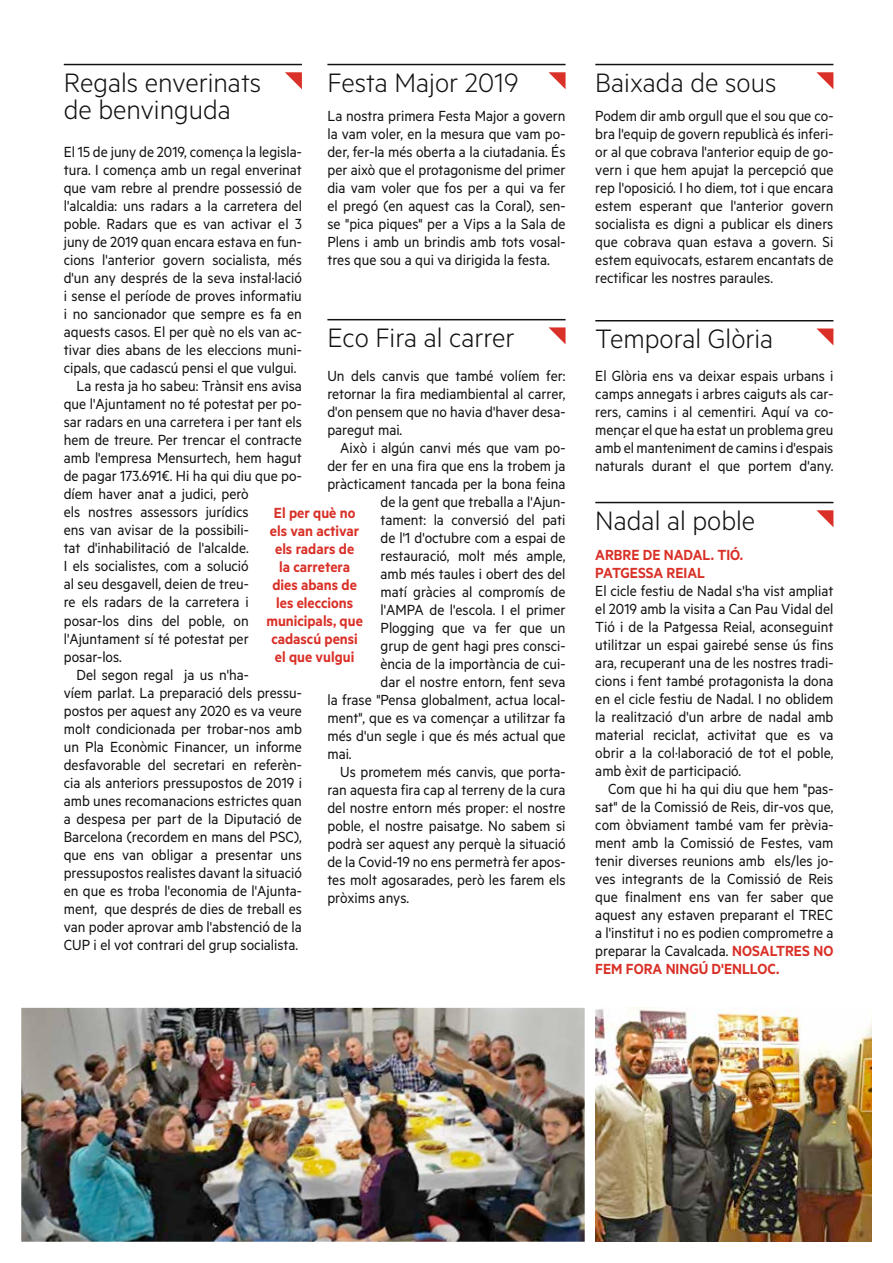
<style>
.page{position:relative;width:893px;height:1263px;background:#fff}
.page>*{position:absolute;margin:0;border:0;box-sizing:border-box;transform-origin:0 0}
.t1{font:300 30px/27px "Metric";color:#121212}
.t2{font:16.5px/18px "Metric";color:#121212;text-align:justify;scale:.95 1}
.t3{font:600 16.5px/18px "Metric";color:#d93027;scale:.95 1}
.s1{font-weight:600;color:#d93027}
</style>
<div class="page">
<hr style="left:64px;top:64px;width:238px;height:1px;background:#121212">
<svg style="left:285px;top:72px;width:17px;height:17px"></svg>
<hr style="left:327px;top:319px;width:239px;height:1px;background:#121212">
<svg style="left:549px;top:327px;width:17px;height:17px"></svg>
<hr style="left:595px;top:502px;width:238px;height:1px;background:#121212">
<svg style="left:816px;top:510px;width:17px;height:17px"></svg>
<hr style="left:595px;top:320px;width:238px;height:1px;background:#121212">
<svg style="left:816px;top:328px;width:17px;height:17px"></svg>
<hr style="left:595px;top:64px;width:238px;height:1px;background:#121212">
<svg style="left:816px;top:72px;width:17px;height:17px"></svg>
<hr style="left:327px;top:64px;width:239px;height:1px;background:#121212">
<svg style="left:549px;top:72px;width:17px;height:17px"></svg>
<img style="left:595px;top:1008px;width:277px;height:234px">
<img style="left:21px;top:1008px;width:564px;height:234px">
<h1 class="t1" style="left:64px;top:68px;width:199px">Regals enverinats de benvinguda</h1>
<h1 class="t1" style="left:327px;top:68px;width:192px">Festa Major 2019</h1>
<p class="t2" style="left:327px;top:107px;width:252px">La nostra primera Festa Major a govern la vam voler, en la mesura que vam po&shy;der, fer-la més oberta a la ciutadania. És per això que el protagonisme del primer dia vam voler que fos per a qui va fer el pregó (en aquest cas la Coral), sen&shy;se "pica piques" per a Vips a la Sala de Plens i amb un brindis amb tots vosal&shy;tres que sou a qui va dirigida la festa.</p>
<p class="t2" style="left:64px;top:143px;width:252px">El 15 de juny de 2019, comença la legisla-</p>
<p class="t2" style="left:64px;top:161px;width:252px">tura. I comença amb un regal enverinat</p>
<p class="t2" style="left:64px;top:179px;width:252px">que vam rebre al prendre possessió de</p>
<p class="t2" style="left:64px;top:197px;width:252px">l'alcaldia: uns radars a la carretera del</p>
<p class="t2" style="left:64px;top:215px;width:252px">poble. Radars que es van activar el 3</p>
<p class="t2" style="left:64px;top:233px;width:252px">juny de 2019 quan encara estava en fun-</p>
<p class="t2" style="left:64px;top:251px;width:252px">cions l'anterior govern socialista, més</p>
<p class="t2" style="left:64px;top:269px;width:252px">d'un any després de la seva instal·lació</p>
<p class="t2" style="left:64px;top:287px;width:252px">i sense el període de proves informatiu</p>
<p class="t2" style="left:64px;top:305px;width:252px">i no sancionador que sempre es fa en</p>
<p class="t2" style="left:64px;top:323px;width:252px">aquests casos. El per què no els van ac-</p>
<p class="t2" style="left:64px;top:341px;width:252px">tivar dies abans de les eleccions muni-</p>
<p class="t2" style="left:64px;top:359px;width:247px">cipals, que cadascú pensi el que vulgui.</p>
<p class="t2" style="left:77px;top:377px;width:239px">La resta ja ho sabeu: Trànsit ens avisa</p>
<p class="t2" style="left:64px;top:395px;width:252px">que l'Ajuntament no té potestat per po-</p>
<p class="t2" style="left:64px;top:413px;width:252px">sar radars en una carretera i per tant els</p>
<p class="t2" style="left:64px;top:431px;width:252px">hem de treure. Per trencar el contracte</p>
<p class="t2" style="left:64px;top:449px;width:252px">amb l'empresa Mensurtech, hem hagut</p>
<p class="t2" style="left:64px;top:467px;width:252px">de pagar 173.691€. Hi ha qui diu que po-</p>
<p class="t2" style="left:64px;top:485px;width:196px">díem haver anat a judici, però</p>
<p class="t2" style="left:64px;top:503px;width:196px">els nostres assessors jurídics</p>
<p class="t2" style="left:64px;top:521px;width:196px">ens van avisar de la possibili-</p>
<p class="t2" style="left:64px;top:539px;width:196px">tat d'inhabilitació de l'alcalde.</p>
<p class="t2" style="left:64px;top:557px;width:196px">I els socialistes, com a solució</p>
<p class="t2" style="left:64px;top:575px;width:196px">al seu desgavell, deien de treu-</p>
<p class="t2" style="left:64px;top:593px;width:196px">re els radars de la carretera i</p>
<p class="t2" style="left:64px;top:611px;width:196px">posar-los dins del poble, on</p>
<p class="t2" style="left:64px;top:629px;width:196px">l'Ajuntament sí té potestat per</p>
<p class="t2" style="left:64px;top:647px;width:63px">posar-los.</p>
<p class="t2" style="left:77px;top:665px;width:183px">Del segon regal ja us n'ha-</p>
<p class="t2" style="left:64px;top:683px;width:252px">víem parlat. La preparació dels pressu-</p>
<p class="t2" style="left:64px;top:701px;width:252px">postos per aquest any 2020 es va veure</p>
<p class="t2" style="left:64px;top:719px;width:252px">molt condicionada per trobar-nos amb</p>
<p class="t2" style="left:64px;top:737px;width:252px">un Pla Econòmic Financer, un informe</p>
<p class="t2" style="left:64px;top:755px;width:252px">desfavorable del secretari en referèn-</p>
<p class="t2" style="left:64px;top:773px;width:252px">cia als anteriors pressupostos de 2019 i</p>
<p class="t2" style="left:64px;top:791px;width:252px">amb unes recomanacions estrictes quan</p>
<p class="t2" style="left:64px;top:809px;width:252px">a despesa per part de la Diputació de</p>
<p class="t2" style="left:64px;top:827px;width:252px">Barcelona (recordem en mans del PSC),</p>
<p class="t2" style="left:64px;top:845px;width:252px">que ens van obligar a presentar uns</p>
<p class="t2" style="left:64px;top:863px;width:252px">pressupostos realistes davant la situació</p>
<p class="t2" style="left:64px;top:881px;width:252px">en que es troba l'economia de l'Ajunta-</p>
<p class="t2" style="left:64px;top:899px;width:252px">ment, que després de dies de treball es</p>
<p class="t2" style="left:64px;top:917px;width:252px">van poder aprovar amb l'abstenció de la</p>
<p class="t2" style="left:64px;top:935px;width:248px">CUP i el vot contrari del grup socialista.</p>
<h1 class="t1" style="left:327px;top:323px;width:189px">Eco Fira al carrer</h1>
<p class="t2" style="left:327px;top:366px;width:252px">Un dels canvis que també volíem fer: retornar la fira mediambiental al carrer, d'on pensem que no havia d'haver desa&shy;paregut mai.</p>
<p class="t2" style="left:340px;top:438px;width:239px">Això i algún canvi més que vam po-</p>
<p class="t2" style="left:327px;top:456px;width:252px">der fer en una fira que ens la trobem ja</p>
<p class="t2" style="left:327px;top:474px;width:252px">pràcticament tancada per la bona feina</p>
<p class="t2" style="left:381px;top:492px;width:196px">de la gent que treballa a l'Ajun-</p>
<p class="t2" style="left:381px;top:510px;width:196px">tament: la conversió del pati</p>
<p class="t2" style="left:381px;top:528px;width:196px">de l'1 d'octubre com a espai de</p>
<p class="t2" style="left:381px;top:546px;width:196px">restauració, molt més ample,</p>
<p class="t2" style="left:381px;top:564px;width:196px">amb més taules i obert des del</p>
<p class="t2" style="left:381px;top:582px;width:196px">matí gràcies al compromís de</p>
<p class="t2" style="left:381px;top:600px;width:196px">l'AMPA de l'escola. I el primer</p>
<p class="t2" style="left:381px;top:618px;width:196px">Plogging que va fer que un</p>
<p class="t2" style="left:381px;top:636px;width:196px">grup de gent hagi pres consci-</p>
<p class="t2" style="left:381px;top:654px;width:196px">ència de la importància de cui-</p>
<p class="t2" style="left:381px;top:672px;width:196px">dar el nostre entorn, fent seva</p>
<p class="t2" style="left:327px;top:690px;width:252px">la frase "Pensa globalment, actua local-</p>
<p class="t2" style="left:327px;top:708px;width:252px">ment", que es va començar a utilitzar fa</p>
<p class="t2" style="left:327px;top:726px;width:252px">més d'un segle i que és més actual que</p>
<p class="t2" style="left:327px;top:744px;width:27px">mai.</p>
<p class="t2" style="left:340px;top:762px;width:239px">Us prometem més canvis, que porta-</p>
<p class="t2" style="left:327px;top:780px;width:252px">ran aquesta fira cap al terreny de la cura</p>
<p class="t2" style="left:327px;top:798px;width:252px">del nostre entorn més proper: el nostre</p>
<p class="t2" style="left:327px;top:816px;width:252px">poble, el nostre paisatge. No sabem si</p>
<p class="t2" style="left:327px;top:834px;width:252px">podrà ser aquest any perquè la situació</p>
<p class="t2" style="left:327px;top:852px;width:252px">de la Covid-19 no ens permetrà fer apos-</p>
<p class="t2" style="left:327px;top:870px;width:252px">tes molt agosarades, però les farem els</p>
<p class="t2" style="left:327px;top:888px;width:88px">pròxims anys.</p>
<p class="t3" style="left:266px;top:503px;width:103px;text-align:center">El per què no els van activar els radars de<br>la carretera dies abans de les eleccions municipals, que cadascú pensi el que vulgui</p>
<h1 class="t1" style="left:595px;top:68px;width:183px">Baixada de sous</h1>
<p class="t2" style="left:595px;top:107px;width:252px">Podem dir amb orgull que el sou que co&shy;bra l'equip de govern republicà és inferi&shy;or al que cobrava l'anterior equip de go&shy;vern i que hem apujat la percepció que rep l'oposició. I ho diem, tot i que encara estem esperant que l'anterior govern socialista es digni a publicar els diners que cobrava quan estava a govern. Si estem equivocats, estarem encantats de rectificar les nostres paraules.</p>
<h1 class="t1" style="left:595px;top:324px;width:179px">Temporal Glòria</h1>
<p class="t2" style="left:595px;top:366px;width:252px">El Glòria ens va deixar espais urbans i camps annegats i arbres caiguts als car&shy;rers, camins i al cementiri. Aquí va co&shy;mençar el que ha estat un problema greu amb el manteniment de camins i d'espais naturals durant el que portem d'any.</p>
<h1 class="t1" style="left:595px;top:506px;width:161px">Nadal al poble</h1>
<p class="t3" style="left:595px;top:546px;width:157px">ARBRE DE NADAL. TIÓ.<br>PATGESSA REIAL</p>
<p class="t2" style="left:595px;top:582px;width:252px">El cicle festiu de Nadal s'ha vist ampliat el 2019 amb la visita a Can Pau Vidal del Tió i de la Patgessa Reial, aconseguint utilitzar un espai gairebé sense ús fins ara, recuperant una de les nostres tradi&shy;cions i fent també protagonista la dona en el cicle festiu de Nadal. I no oblidem la realització d'un arbre de nadal amb material reciclat, activitat que es va obrir a la col·laboració de tot el poble, amb èxit de participació.</p>
<p class="t2" style="left:595px;top:780px;width:252px;text-indent:13px">Com que hi ha qui diu que hem "pas&shy;sat" de la Comissió de Reis, dir-vos que, com òbviament també vam fer prèvia&shy;ment amb la Comissió de Festes, vam tenir diverses reunions amb els/les jo&shy;ves integrants de la Comissió de Reis que finalment ens van fer saber que aquest any estaven preparant el TREC a l'institut i no es podien comprometre a preparar la Cavalcada. <span class="s1">NOSALTRES NO FEM FORA NINGÚ D'ENLLOC.</span></p>
</div>
